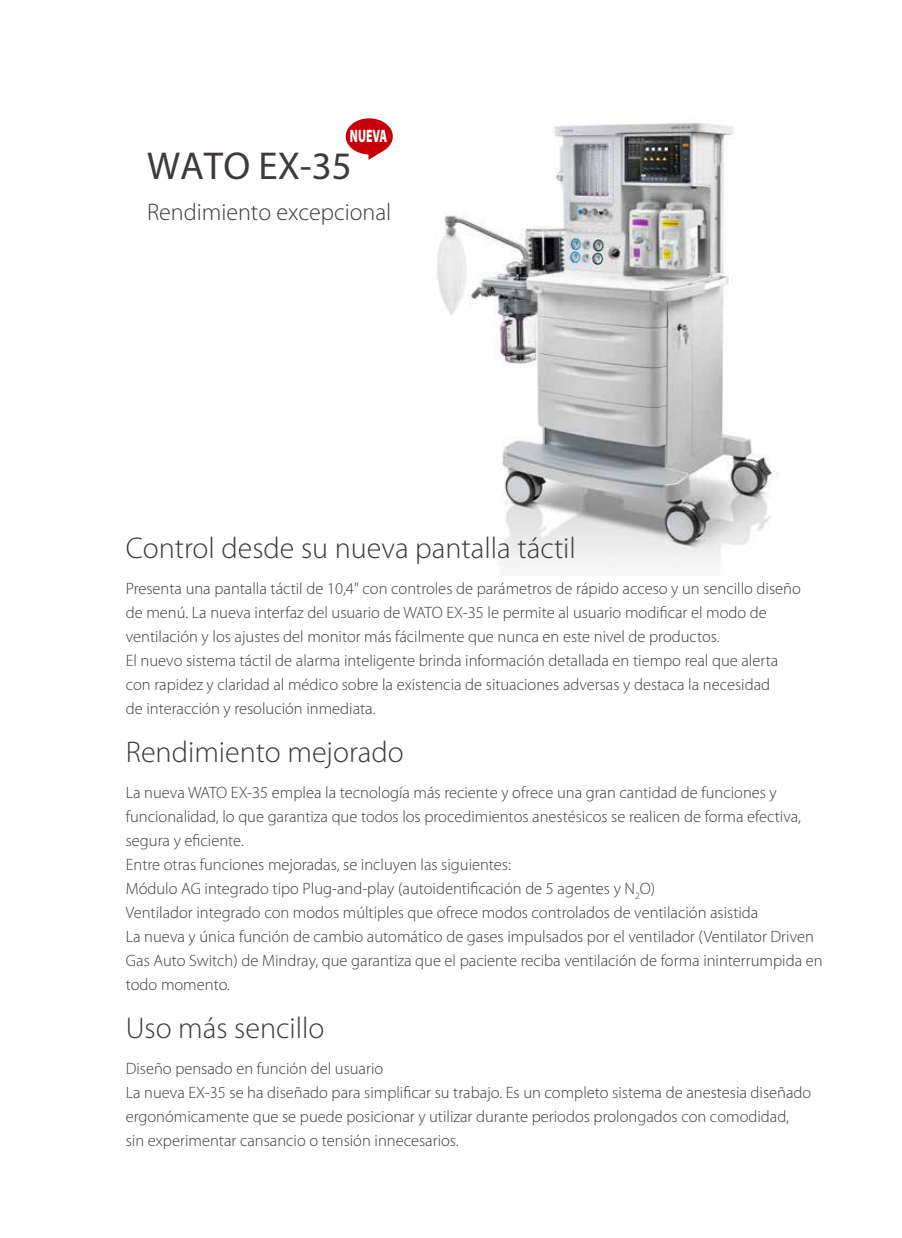
<style>
.page{position:relative;width:902px;height:1238px;background:#fff}
.page>*{position:absolute;margin:0;border:0;box-sizing:border-box;transform-origin:0 0}
.t1{font:39px "Myriad Pro";color:#3e3a39}
.t2{font:300 30px "Myriad Pro";color:#3e3a39}
.t3{font:300 24px "Myriad Pro";color:#3e3a39}
.t4{font:900 18px "Myriad Pro";color:#fff;scale:.64 1}
.t5{font:300 16.5px/24px "Myriad Pro";color:#3e3a39}
</style>
<div class="page">
<img style="left:437px;top:123px;width:341px;height:442px">
<svg style="left:345px;top:118px;width:48px;height:42px"></svg>
<p class="t4" style="left:350px;top:126px;width:60px">NUEVA</p>
<h1 class="t1" style="left:147px;top:142px;width:206px">WATO EX-35</h1>
<h3 class="t3" style="left:147px;top:199px;width:246px">Rendimiento excepcional</h3>
<h2 class="t2" style="left:126px;top:531px;width:451px">Control desde su nueva pantalla táctil</h2>
<p class="t5" style="left:126px;top:576px;width:676px">Presenta una pantalla táctil de 10,4" con controles de parámetros de rápido acceso y un sencillo diseño de menú. La nueva interfaz del usuario de WATO EX-35 le permite al usuario modificar el modo de ventilación y los ajustes del monitor más fácilmente que nunca en este nivel de productos.<br>El nuevo sistema táctil de alarma inteligente brinda información detallada en tiempo real que alerta con rapidez y claridad al médico sobre la existencia de situaciones adversas y destaca la necesidad<br>de interacción y resolución inmediata.</p>
<h2 class="t2" style="left:126px;top:735px;width:279px">Rendimiento mejorado</h2>
<p class="t5" style="left:126px;top:780px;width:698px">La nueva WATO EX-35 emplea la tecnología más reciente y ofrece una gran cantidad de funciones y funcionalidad, lo que garantiza que todos los procedimientos anestésicos se realicen de forma efectiva, segura y eficiente.<br>Entre otras funciones mejoradas, se incluyen las siguientes:<br>Módulo AG integrado tipo Plug-and-play (autoidentificación de 5 agentes y N<sub>2</sub>O)<br>Ventilador integrado con modos múltiples que ofrece modos controlados de ventilación asistida<br>La nueva y única función de cambio automático de gases impulsados por el ventilador (Ventilator Driven Gas Auto Switch) de Mindray, que garantiza que el paciente reciba ventilación de forma ininterrumpida en todo momento.</p>
<h2 class="t2" style="left:126px;top:1011px;width:200px">Uso más sencillo</h2>
<p class="t5" style="left:126px;top:1056px;width:687px">Diseño pensado en función del usuario<br>La nueva EX-35 se ha diseñado para simplificar su trabajo. Es un completo sistema de anestesia diseñado ergonómicamente que se puede posicionar y utilizar durante periodos prolongados con comodidad, sin experimentar cansancio o tensión innecesarios.</p>
</div>
